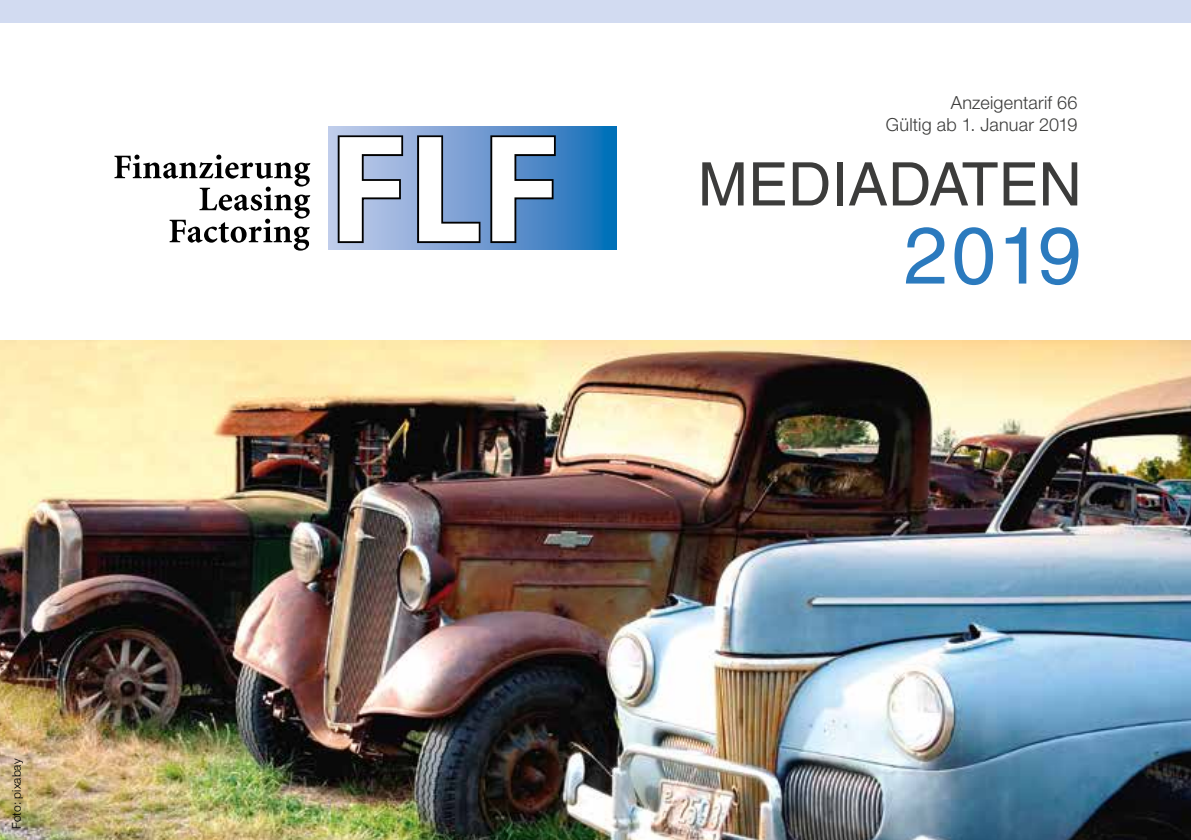
<style>
.page{position:relative;width:1191px;height:840px;background:#fff}
.page>*{position:absolute;margin:0;border:0;box-sizing:border-box;transform-origin:0 0}
.t1{font:80px "Helvetica";color:#2b7abe}
.t2{font:60px "Helvetica";color:#3c3c3b}
.t3{font:300 18px/21.6px "Helvetica Neue";letter-spacing:.01em;color:#3c3c3b;text-align:right}
.t4{font:300 12px "Helvetica Neue";color:#000}
</style>
<div class="page">
<img style="left:0;top:340px;width:1191px;height:499px">
<svg style="left:329px;top:127px;width:287px;height:122px;background:#4389c7"></svg>
<svg style="left:114px;top:154px;width:196px;height:96px"></svg>
<svg style="left:336px;top:133px;width:221px;height:112px"></svg>
<div style="left:0;top:0;width:1191px;height:23px;background:#d2dbf1"></div>
<p class="t4" style="left:9px;top:828px;width:71px;rotate:-90deg">Foto: pixabay</p>
<p class="t3" style="left:886px;top:92px;width:193px">Anzeigentarif 66<br>Gültig ab 1. Januar 2019</p>
<h2 class="t2" style="left:698px;top:149px;width:385px">MEDIADATEN</h2>
<h1 class="t1" style="left:903px;top:209px;width:179px">2019</h1>
</div>
